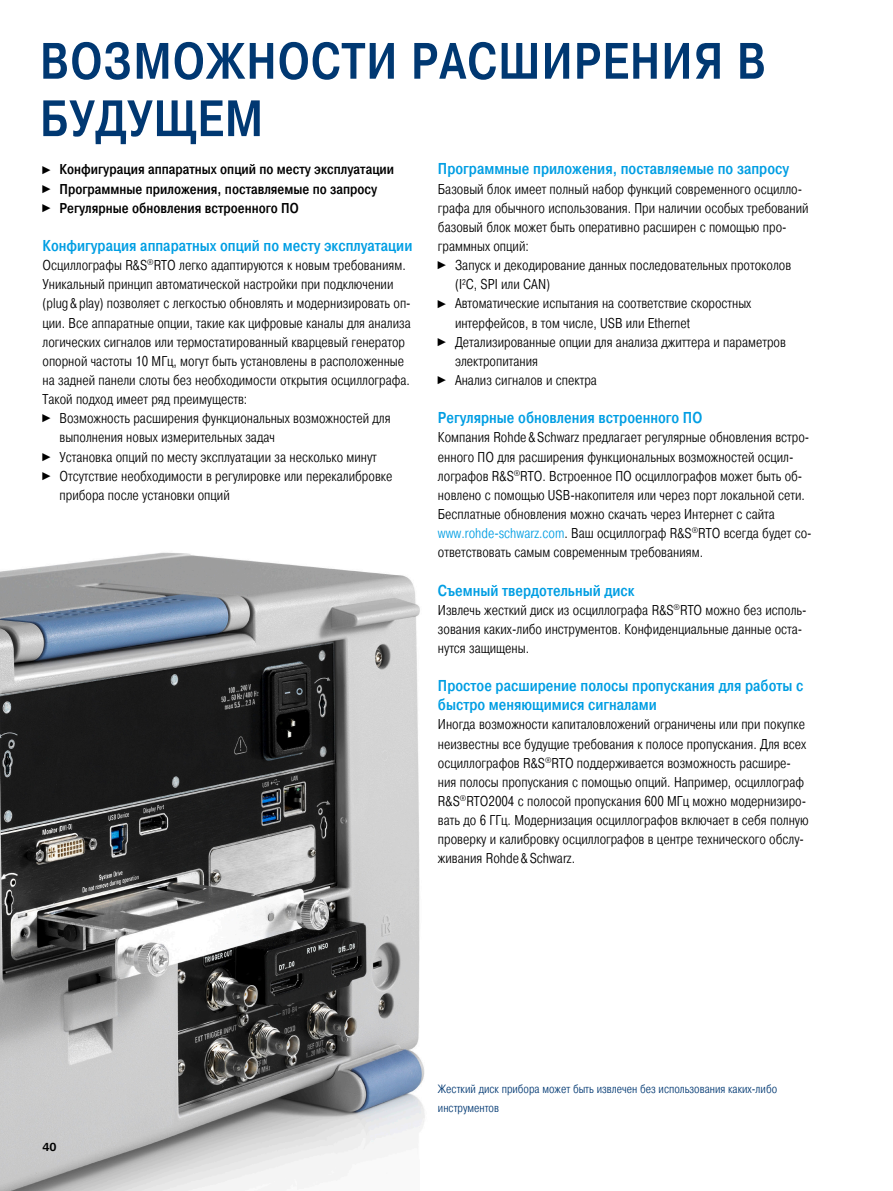
<style>
.page{position:relative;width:893px;height:1191px;background:#fff}
.page>*{position:absolute;margin:0;border:0;box-sizing:border-box;transform-origin:0 0}
.Seiten_Headline_34Pt{font:500 51px/57.4px "Pragmatica Cond";letter-spacing:.02em;color:#003872}
.Absatzfett_cyan{font:500 15.75px/19.2px "Pragmatica Cond";color:#009ee3}
.Haupttext_ohne_Absta{font:300 14.25px/19.2px "Pragmatica Cond";color:#000}
.t1{font:500 14.25px "Pragmatica Cond";color:#000}
.Bildunterschrift{font:300 12px/19.2px "Pragmatica Cond";color:#003872}
.t2{font:700 11.25px "Linotype Univers 630";color:#000}
.s1{font-family:"Arial Narrow";font-weight:400;font-size:11.4px}
.s2{color:#009ee3}
</style>
<div class="page">
<img style="left:0;top:552px;width:425px;height:639px">
<p class="Seiten_Headline_34Pt" style="left:40px;top:33px;width:728px">ВОЗМОЖНОСТИ РАСШИРЕНИЯ В<br>БУДУЩЕМ</p>
<p class="t1" style="left:43px;top:161px;width:353px"><span class="s1">►</span> Конфигурация аппаратных опций по месту эксплуатации</p>
<p class="t1" style="left:43px;top:180px;width:336px"><span class="s1">►</span> Программные приложения, поставляемые по запросу</p>
<p class="t1" style="left:43px;top:199px;width:258px"><span class="s1">►</span> Регулярные обновления встроенного ПО</p>
<p class="Absatzfett_cyan" style="left:438px;top:160px;width:353px">Программные приложения, поставляемые по запросу</p>
<p class="Haupttext_ohne_Absta" style="left:438px;top:179px;width:372px">Базовый блок имеет полный набор функций современного осцилло&shy;графа для обычного использования. При наличии особых требований базовый блок может быть оперативно расширен с помощью про&shy;граммных опций:</p>
<p class="Haupttext_ohne_Absta" style="left:455px;top:256px;width:338px;text-indent:-17px"><span class="s1">►</span> Запуск и декодирование данных последовательных протоколов (I<sup>2</sup>C, SPI или CAN)</p>
<p class="Haupttext_ohne_Absta" style="left:455px;top:294px;width:298px;text-indent:-17px"><span class="s1">►</span> Автоматические испытания на соответствие скоростных интерфейсов, в том числе, USB или Ethernet</p>
<p class="Haupttext_ohne_Absta" style="left:455px;top:332px;width:332px;text-indent:-17px"><span class="s1">►</span> Детализированные опции для анализа джиттера и параметров электропитания</p>
<p class="Haupttext_ohne_Absta" style="left:438px;top:370px;width:160px"><span class="s1">►</span> Анализ сигналов и спектра</p>
<p class="Absatzfett_cyan" style="left:438px;top:408px;width:266px">Регулярные обновления встроенного ПО</p>
<p class="Haupttext_ohne_Absta" style="left:438px;top:428px;width:375px">Компания Rohde &amp;Schwarz предлагает регулярные обновления встро&shy;енного ПО для расширения функциональных возможностей осцил&shy;лографов R&amp;S<sup>®</sup>RTO. Встроенное ПО осциллографов может быть об&shy;новлено с помощью USB-накопителя или через порт локальной сети.<br>Бесплатные обновления можно скачать через Интернет с сайта <span class="s2">www.rohde-schwarz.com</span>. Ваш осциллограф R&amp;S<sup>®</sup>RTO всегда будет со&shy;ответствовать самым современным требованиям.</p>
<p class="Absatzfett_cyan" style="left:438px;top:581px;width:198px">Съемный твердотельный диск</p>
<p class="Haupttext_ohne_Absta" style="left:438px;top:600px;width:370px">Извлечь жесткий диск из осциллографа R&amp;S<sup>®</sup>RTO можно без исполь&shy;зования каких-либо инструментов. Конфиденциальные данные оста&shy;нутся защищены.</p>
<p class="Absatzfett_cyan" style="left:438px;top:676px;width:367px">Простое расширение полосы пропускания для работы с быстро меняющимися сигналами</p>
<p class="Haupttext_ohne_Absta" style="left:438px;top:715px;width:372px">Иногда возможности капиталовложений ограничены или при покупке неизвестны все будущие требования к полосе пропускания. Для всех осциллографов R&amp;S<sup>®</sup>RTO поддерживается возможность расшире&shy;ния полосы пропускания с помощью опций. Например, осциллограф R&amp;S<sup>®</sup>RTO2004 с полосой пропускания 600 МГц можно модернизиро&shy;вать до 6 ГГц. Модернизация осциллографов включает в себя полную проверку и калибровку осциллографов в центре технического обслу&shy;живания Rohde &amp;Schwarz.</p>
<p class="Absatzfett_cyan" style="left:43px;top:236px;width:371px">Конфигурация аппаратных опций по месту эксплуатации</p>
<p class="Haupttext_ohne_Absta" style="left:43px;top:256px;width:370px">Осциллографы R&amp;S<sup>®</sup>RTO легко адаптируются к новым требованиям.<br>Уникальный принцип автоматической настройки при подключении (plug&amp;play) позволяет с легкостью обновлять и модернизировать оп&shy;ции. Все аппаратные опции, такие как цифровые каналы для анализа логических сигналов или термостатированный кварцевый генератор опорной частоты 10 МГц, могут быть установлены в расположенные на задней панели слоты без необходимости открытия осциллографа.<br>Такой подход имеет ряд преимуществ:</p>
<p class="Haupttext_ohne_Absta" style="left:60px;top:409px;width:333px;text-indent:-17px"><span class="s1">►</span> Возможность расширения функциональных возможностей для выполнения новых измерительных задач</p>
<p class="Haupttext_ohne_Absta" style="left:43px;top:447px;width:336px"><span class="s1">►</span> Установка опций по месту эксплуатации за несколько минут</p>
<p class="Haupttext_ohne_Absta" style="left:60px;top:466px;width:334px;text-indent:-17px"><span class="s1">►</span> Отсутствие необходимости в регулировке или перекалибровке прибора после установки опций</p>
<p class="t2" style="left:43px;top:1139px;width:16px">40</p>
<p class="Bildunterschrift" style="left:438px;top:1079px;width:341px">Жесткий диск прибора может быть извлечен без использования каких-либо инструментов</p>
</div>
